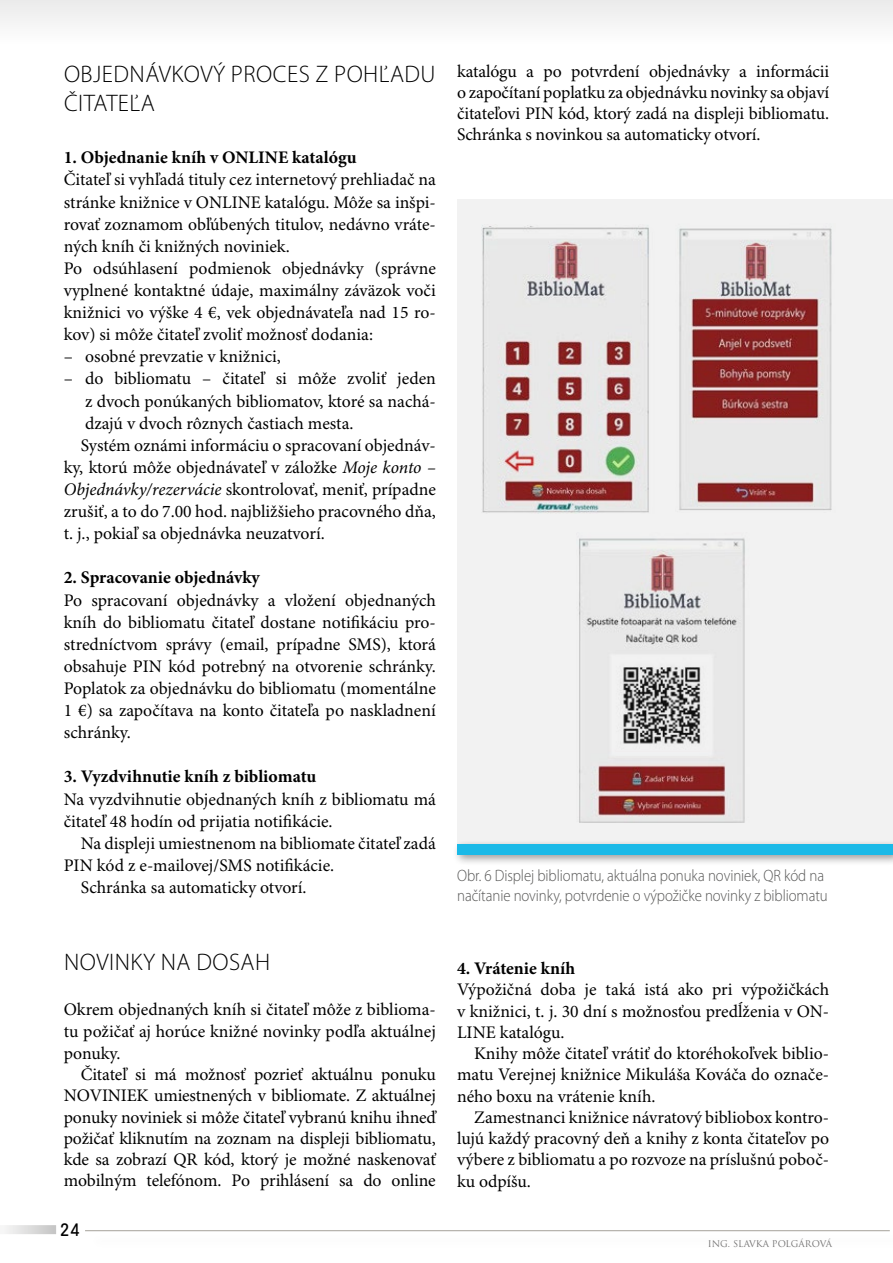
<style>
.page{position:relative;width:893px;height:1263px;background:#fff}
.page>*{position:absolute;margin:0;border:0;box-sizing:border-box;transform-origin:0 0}
.t1{font:300 24px/28.8px "Myriad Pro";letter-spacing:.02em;color:#000}
.t2{font:18px "GT Pressura";color:#000}
.t3{font:17.7px/22px "Minion Pro";letter-spacing:-.005em;color:#000;text-align:justify}
.t4{font:700 17.7px "Minion Pro";color:#000}
.t5{font:300 16.5px/19.8px "Myriad Pro";letter-spacing:-.005em;color:#575756;scale:.9 1}
.t6{font:9px "Trajan Pro";color:#706f6f}
.s1{font-style:italic}
</style>
<div class="page">
<div style="left:0;top:0;width:893px;height:44px;background:#f4f4f4"></div>
<svg style="left:5px;top:1225px;width:51px;height:9px"></svg>
<hr style="left:85px;top:1230px;width:805px;height:1px;background:#a5a29a">
<svg style="left:457px;top:199px;width:436px;height:640px;fill:#f1f1f1"></svg>
<div style="left:453px;top:839px;width:440px;height:27px;background:#000;opacity:.4"></div>
<div style="left:458px;top:844px;width:435px;height:11px;background:#1ab9e7"></div>
<h1 class="t1" style="left:64px;top:60px;width:373px">OBJEDNÁVKOVÝ PROCES Z POHĽADU<br>ČITATEĽA</h1>
<p class="t4" style="left:64px;top:147px;width:294px">1. Objednanie kníh v ONLINE katalógu</p>
<p class="t3" style="left:64px;top:169px;width:374px;text-align:left">Čitateľ si vyhľadá tituly cez internetový prehliadač na stránke knižnice v ONLINE katalógu. Môže sa inšpi&shy;rovať zoznamom obľúbených titulov, nedávno vráte&shy;ných kníh či knižných noviniek.<br>Po odsúhlasení podmienok objednávky (správne vyplnené kontaktné údaje, maximálny záväzok voči knižnici vo výške 4 €, vek objednávateľa nad 15 ro&shy;kov) si môže čitateľ zvoliť možnosť dodania:</p>
<p class="t3" style="left:64px;top:346px;width:219px">– osobné prevzatie v knižnici,</p>
<p class="t3" style="left:64px;top:368px;width:374px">– do bibliomatu – čitateľ si môže zvoliť jeden</p>
<p class="t3" style="left:85px;top:391px;width:352px">z dvoch ponúkaných bibliomatov, ktoré sa nachá-</p>
<p class="t3" style="left:85px;top:413px;width:270px">dzajú v dvoch rôznych častiach mesta.</p>
<p class="t3" style="left:81px;top:435px;width:357px">Systém oznámi informáciu o spracovaní objednáv-</p>
<p class="t3" style="left:64px;top:457px;width:374px">ky, ktorú môže objednávateľ v záložke <span class="s1">Moje konto –</span></p>
<p class="t3" style="left:64px;top:479px;width:374px"><span class="s1">Objednávky/rezervácie</span> skontrolovať, meniť, prípadne</p>
<p class="t3" style="left:64px;top:501px;width:374px">zrušiť, a to do 7.00 hod. najbližšieho pracovného dňa,</p>
<p class="t3" style="left:64px;top:523px;width:262px">t. j., pokiaľ sa objednávka neuzatvorí.</p>
<p class="t4" style="left:64px;top:567px;width:198px">2. Spracovanie objednávky</p>
<p class="t3" style="left:64px;top:590px;width:374px">Po spracovaní objednávky a vložení objednaných kníh do bibliomatu čitateľ dostane notifikáciu pro&shy;stredníctvom správy (email, prípadne SMS), ktorá obsahuje PIN kód potrebný na otvorenie schránky.<br>Poplatok za objednávku do bibliomatu (momentálne 1 €) sa započítava na konto čitateľa po naskladnení schránky.</p>
<p class="t4" style="left:64px;top:766px;width:254px">3. Vyzdvihnutie kníh z bibliomatu</p>
<p class="t3" style="left:64px;top:788px;width:374px">Na vyzdvihnutie objednaných kníh z bibliomatu má čitateľ 48 hodín od prijatia notifikácie.</p>
<p class="t3" style="left:81px;top:833px;width:357px">Na displeji umiestnenom na bibliomate čitateľ zadá</p>
<p class="t3" style="left:64px;top:855px;width:272px">PIN kód z e-mailovej/SMS notifikácie.</p>
<p class="t3" style="left:81px;top:877px;width:227px">Schránka sa automaticky otvorí.</p>
<h1 class="t1" style="left:64px;top:948px;width:208px">NOVINKY NA DOSAH</h1>
<p class="t3" style="left:64px;top:999px;width:374px">Okrem objednaných kníh si čitateľ môže z biblioma&shy;tu požičať aj horúce knižné novinky podľa aktuálnej ponuky.</p>
<p class="t3" style="left:64px;top:1064px;width:374px;line-height:21.3px;text-indent:17px">Čitateľ si má možnosť pozrieť aktuálnu ponuku NOVINIEK umiestnených v bibliomate. Z aktuálnej ponuky noviniek si môže čitateľ vybranú knihu ihneď požičať kliknutím na zoznam na displeji bibliomatu, kde sa zobrazí QR kód, ktorý je možné naskenovať mobilným telefónom. Po prihlásení sa do online</p>
<p class="t2" style="left:61px;top:1216px;width:21px">24</p>
<p class="t3" style="left:457px;top:61px;width:374px;line-height:21.3px">katalógu a po potvrdení objednávky a informácii o započítaní poplatku za objednávku novinky sa objaví čitateľovi PIN kód, ktorý zadá na displeji bibliomatu.<br>Schránka s novinkou sa automaticky otvorí.</p>
<p class="t5" style="left:457px;top:866px;width:413px">Obr. 6 Displej bibliomatu, aktuálna ponuka noviniek, QR kód na načítanie novinky, potvrdenie o výpožičke novinky z bibliomatu</p>
<p class="t4" style="left:457px;top:958px;width:120px">4. Vrátenie kníh</p>
<p class="t3" style="left:457px;top:980px;width:374px;line-height:21.3px">Výpožičná doba je taká istá ako pri výpožičkách v knižnici, t. j. 30 dní s možnosťou predĺženia v ON-LINE katalógu.</p>
<p class="t3" style="left:457px;top:1043px;width:374px;line-height:21.3px;text-indent:17px">Knihy môže čitateľ vrátiť do ktoréhokoľvek biblio&shy;matu Verejnej knižnice Mikuláša Kováča do označe&shy;ného boxu na vrátenie kníh.</p>
<p class="t3" style="left:457px;top:1107px;width:374px;line-height:21.3px;text-indent:17px">Zamestnanci knižnice návratový bibliobox kontro&shy;lujú každý pracovný deň a knihy z konta čitateľov po výbere z bibliomatu a po rozvoze na príslušnú poboč&shy;ku odpíšu.</p>
<p class="t6" style="left:708px;top:1238px;width:126px">ING. SLAVKA POLGÁROVÁ</p>
</div>
